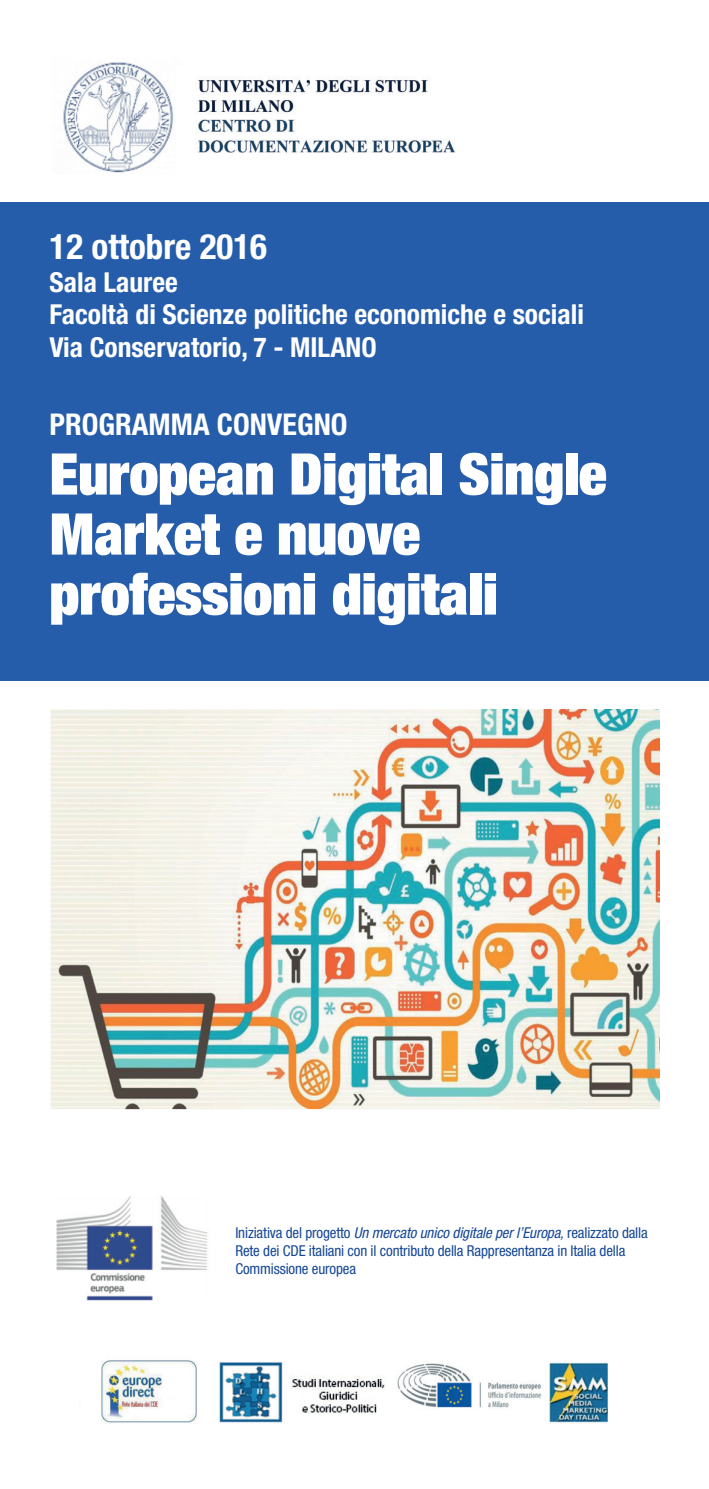
<style>
.page{position:relative;width:709px;height:1489px;background:#fff}
.page>*{position:absolute;margin:0;border:0;box-sizing:border-box;transform-origin:0 0}
.t1{font:900 expanded 57.5px/60px "Helvetica Neue";color:#fff}
.t2{font:700 condensed 35px "Helvetica Neue";color:#fff}
.t3{font:700 condensed 30px "Helvetica Neue";color:#fff}
.t4{font:700 condensed 27.5px/32.5px "Helvetica Neue";color:#fff}
.t5{font:condensed 15px/18px "Helvetica Neue";letter-spacing:-.01em;color:#164795}
.s1{font-style:italic}
</style>
<div class="page">
<img style="left:63px;top:62px;width:392px;height:111px">
<img style="left:50px;top:709px;width:609px;height:401px">
<div style="left:0;top:202px;width:709px;height:478px;background:#255dab"></div>
<img style="left:56px;top:1196px;width:152px;height:105px">
<img style="left:219px;top:1362px;width:389px;height:61px">
<img style="left:101px;top:1360px;width:96px;height:63px">
<h2 class="t2" style="left:50px;top:225px;width:219px">12 ottobre 2016</h2>
<h3 class="t4" style="left:50px;top:265px;width:536px">Sala Lauree<br>Facoltà di Scienze politiche economiche e sociali<br>Via Conservatorio, 7 - MILANO</h3>
<h3 class="t3" style="left:50px;top:405px;width:299px">PROGRAMMA CONVEGNO</h3>
<h1 class="t1" style="left:50px;top:442px;width:558px">European Digital Single<br>Market e nuove professioni digitali</h1>
<p class="t5" style="left:235px;top:1223px;width:414px">Iniziativa del progetto <span class="s1">Un mercato unico digitale per l’Europa,</span> realizzato dalla<br>Rete dei CDE italiani con il contributo della Rappresentanza in Italia della<br>Commissione europea</p>
</div>
